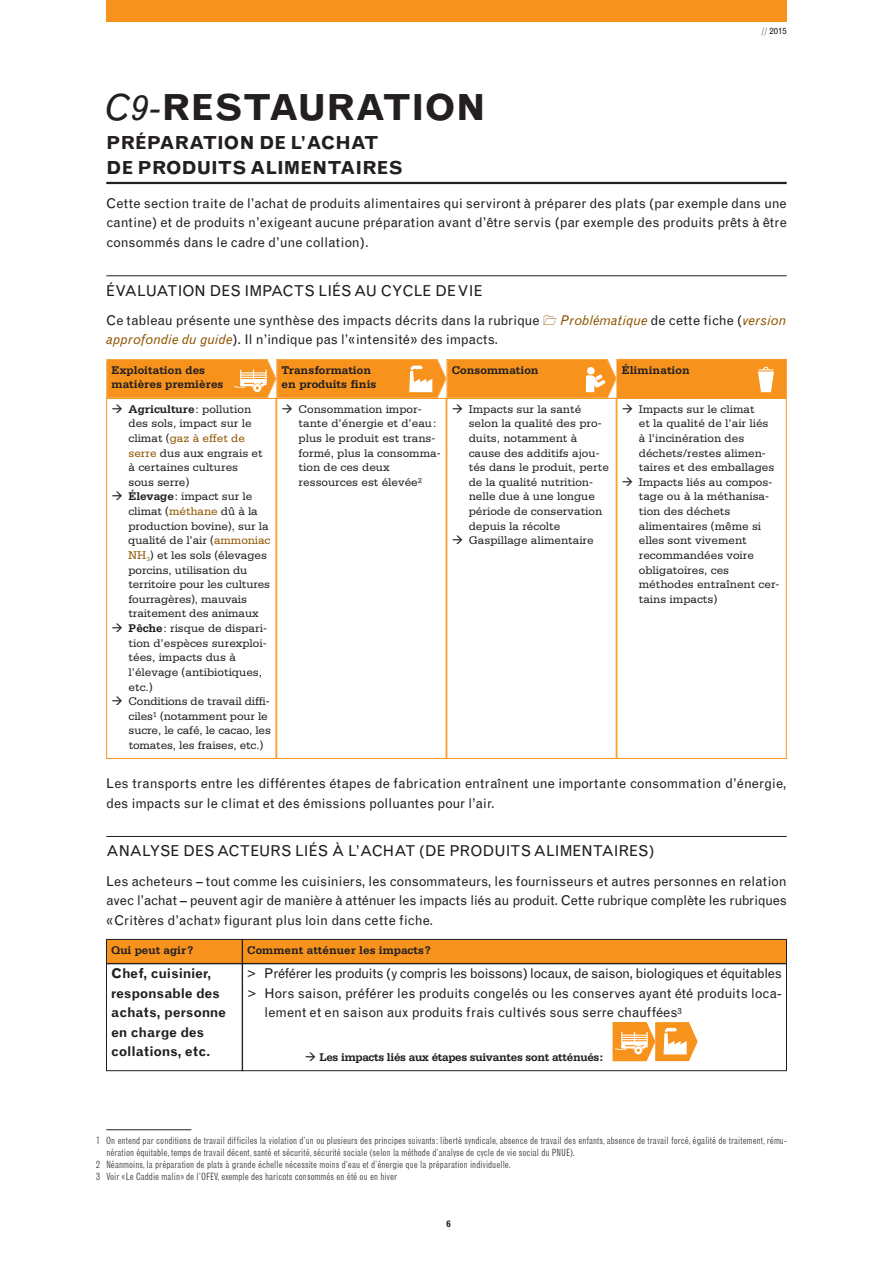
<style>
.page{position:relative;width:893px;height:1263px;background:#fff}
.page>*{position:absolute;margin:0;border:0;box-sizing:border-box;transform-origin:0 0}
.t1{font:700 36px "Grotesque";color:#231f20}
.t2{font:700 18px/24.3px "Grotesque";color:#231f20}
.t3{font:15px "Grotesque";color:#231f20}
.t4{font:13.5px/19.5px "Grotesque";letter-spacing:-.005em;color:#231f20;text-align:justify}
.t5{font:13.5px "Grotesque";letter-spacing:-.03em;color:#231f20}
.t6{font:700 13.5px/19.5px "Grotesque";letter-spacing:-.015em;color:#231f20}
.t7{font:italic 13.5px "Grotesque";letter-spacing:.01em;color:#905500}
.t8{font:11.7px/14.5px "Serifa";color:#231f20}
.t9{font:700 11.7px/14.7px "Serifa";color:#231f20}
.t10{font:700 11.7px "Serifa";letter-spacing:-.03em;color:#231f20}
.t11{font:300 condensed 9.75px "Grotesque";color:#231f20}
.t12{font:9px "Grotesque";color:#231f20}
.t13{font:700 9px "Grotesque";color:#231f20}
.s1{font-weight:400;font-style:italic}
.s2{font-weight:300}
.s3{font-style:normal;color:#231f20}
.s4{font-style:italic;color:#905500}
.s5{font-weight:700}
.s6{color:#905500}
</style>
<div class="page">
<hr style="left:106px;top:182px;width:681px;height:2px;background:#231f20">
<hr style="left:106px;top:275px;width:681px;height:1px;background:#231f20">
<hr style="left:106px;top:836px;width:681px;height:1px;background:#231f20">
<div style="left:617px;top:360px;width:169px;height:37px;background:#f7931d"></div>
<div style="left:617px;top:359px;width:170px;height:39px;border:1px solid #f7931d"></div>
<div style="left:106px;top:398px;width:170px;height:361px;border:1px solid #f7931d"></div>
<div style="left:276px;top:398px;width:170px;height:361px;border:1px solid #f7931d"></div>
<div style="left:446px;top:398px;width:171px;height:361px;border:1px solid #f7931d"></div>
<div style="left:617px;top:398px;width:170px;height:361px;border:1px solid #f7931d"></div>
<div style="left:106px;top:939px;width:136px;height:24px;background:#f7931d"></div>
<div style="left:106px;top:939px;width:136px;height:25px;border:1px solid #231f20"></div>
<div style="left:243px;top:939px;width:543px;height:24px;background:#f7931d"></div>
<div style="left:242px;top:939px;width:545px;height:25px;border:1px solid #231f20"></div>
<div style="left:106px;top:964px;width:136px;height:107px;border:1px solid #231f20"></div>
<div style="left:242px;top:964px;width:545px;height:107px;border:1px solid #231f20"></div>
<div style="left:106px;top:0;width:681px;height:21px;background:#f7931d"></div>
<hr style="left:106px;top:1129px;width:85px;height:1px;background:#231f20">
<svg style="left:758px;top:367px;width:16px;height:25px"></svg>
<svg style="left:106px;top:359px;width:511px;height:39px;background:#f79b2f"></svg>
<svg style="left:613px;top:1022px;width:85px;height:39px"></svg>
<h1 class="t1" style="left:104px;top:94px;width:383px"><span class="s1">C9-</span>RESTAURATION</h1>
<p class="t12" style="left:761px;top:28px;width:27px"><span class="s2">//</span> 2015</p>
<h2 class="t2" style="left:106px;top:132px;width:298px">PRÉPARATION DE L’ACHAT<br>DE PRODUITS ALIMENTAIRES</h2>
<p class="t4" style="left:106px;top:195px;width:682px">Cette section traite de l’achat de produits alimentaires qui serviront à préparer des plats (par exemple dans une cantine) et de produits n’exigeant aucune préparation avant d’être servis (par exemple des produits prêts à être consommés dans le cadre d’une collation).</p>
<p class="t3" style="left:106px;top:285px;width:378px">ÉVALUATION DES IMPACTS LIÉS AU CYCLE DE VIE</p>
<p class="t4" style="left:106px;top:312px;width:435px">Ce tableau présente une synthèse des impacts décrits dans la rubrique</p>
<p class="t7" style="left:560px;top:315px;width:228px">Problématique <span class="s3">de cette fiche (</span>version</p>
<p class="t4" style="left:106px;top:331px;width:394px"><span class="s4">approfondie du guide</span>). Il n’indique pas l’«intensité» des impacts.</p>
<p class="t9" style="left:112px;top:363px;width:113px">Exploitation des matières premières</p>
<p class="t9" style="left:282px;top:363px;width:96px">Transformation en produits finis</p>
<p class="t9" style="left:452px;top:363px;width:89px">Consommation</p>
<p class="t9" style="left:622px;top:363px;width:70px">Élimination</p>
<p class="t8" style="left:128px;top:402px;width:144px"><span class="s5">Agriculture</span>: pollution des sols, impact sur le climat (<span class="s6">gaz à effet de serre</span> dus aux engrais et à certaines cultures<br>sous serre)<br><span class="s5">Élevage</span>: impact sur le climat (<span class="s6">méthane</span> dû à la production bovine), sur la qualité de l’air (<span class="s6">ammoniac<br>NH</span><sub>3</sub>) et les sols (élevages porcins, utilisation du territoire pour les cultures fourragères), mauvais traitement des animaux<br><span class="s5">Pêche</span>: risque de dispari&shy;tion d’espèces surexploi&shy;tées, impacts dus à l’élevage (antibiotiques, etc.)<br>Conditions de travail diffi&shy;ciles<sup>1</sup> (notamment pour le sucre, le café, le cacao, les tomates, les fraises, etc.)</p>
<p class="t8" style="left:299px;top:402px;width:143px">Consommation impor&shy;tante d’énergie et d’eau: plus le produit est trans&shy;formé, plus la consomma&shy;tion de ces deux ressources est élevée<sup>2</sup></p>
<p class="t8" style="left:469px;top:402px;width:142px">Impacts sur la santé selon la qualité des pro&shy;duits, notamment à cause des additifs ajou&shy;tés dans le produit, perte de la qualité nutrition&shy;nelle due à une longue période de conservation depuis la récolte<br>Gaspillage alimentaire</p>
<p class="t8" style="left:639px;top:402px;width:142px">Impacts sur le climat<br>et la qualité de l’air liés<br>à l’incinération des déchets/restes alimen&shy;taires et des emballages<br>Impacts liés au compos&shy;tage ou à la méthanisa&shy;tion des déchets alimentaires (même si elles sont vivement recommandées voire obligatoires, ces méthodes entraînent cer&shy;tains impacts)</p>
<p class="t4" style="left:106px;top:775px;width:682px">Les transports entre les différentes étapes de fabrication entraînent une importante consommation d’énergie, des impacts sur le climat et des émissions polluantes pour l’air.</p>
<p class="t3" style="left:106px;top:845px;width:549px">ANALYSE DES ACTEURS LIÉS À L’ACHAT (DE PRODUITS ALIMENTAIRES)</p>
<p class="t4" style="left:106px;top:872px;width:682px">Les acheteurs – tout comme les cuisiniers, les consommateurs, les fournisseurs et autres personnes en relation avec l’achat – peuvent agir de manière à atténuer les impacts liés au produit. Cette rubrique complète les rubriques «Critères d’achat» figurant plus loin dans cette fiche.</p>
<p class="t9" style="left:111px;top:944px;width:84px">Qui peut agir?</p>
<p class="t9" style="left:247px;top:944px;width:185px">Comment atténuer les impacts?</p>
<p class="t6" style="left:111px;top:965px;width:117px">Chef, cuisinier, responsable des achats, personne en charge des collations, etc.</p>
<p class="t5" style="left:247px;top:968px;width:536px">&gt; Préférer les produits (y compris les boissons) locaux, de saison, biologiques et équitables</p>
<p class="t4" style="left:247px;top:984px;width:536px">&gt; Hors saison, préférer les produits congelés ou les conserves ayant été produits loca-</p>
<p class="t4" style="left:264px;top:1004px;width:419px">lement et en saison aux produits frais cultivés sous serre chauffées<sup>3</sup></p>
<p class="t10" style="left:319px;top:1053px;width:285px">Les impacts liés aux étapes suivantes sont atténués:</p>
<p class="t11" style="left:96px;top:1136px;width:693px">1 On entend par conditions de travail difficiles la violation d’un ou plusieurs des principes suivants: liberté syndicale, absence de travail des enfants, absence de travail forcé, égalité de traitement, rému-</p>
<p class="t11" style="left:106px;top:1148px;width:470px">nération équitable, temps de travail décent, santé et sécurité, sécurité sociale (selon la méthode d’analyse de cycle de vie social du PNUE).</p>
<p class="t11" style="left:96px;top:1160px;width:417px">2 Néanmoins, la préparation de plats à grande échelle nécessite moins d’eau et d’énergie que la préparation individuelle.</p>
<p class="t11" style="left:96px;top:1172px;width:303px">3 Voir «Le Caddie malin» de l’OFEV, exemple des haricots consommés en été ou en hiver</p>
<p class="t13" style="left:446px;top:1220px;width:6px">6</p>
</div>
